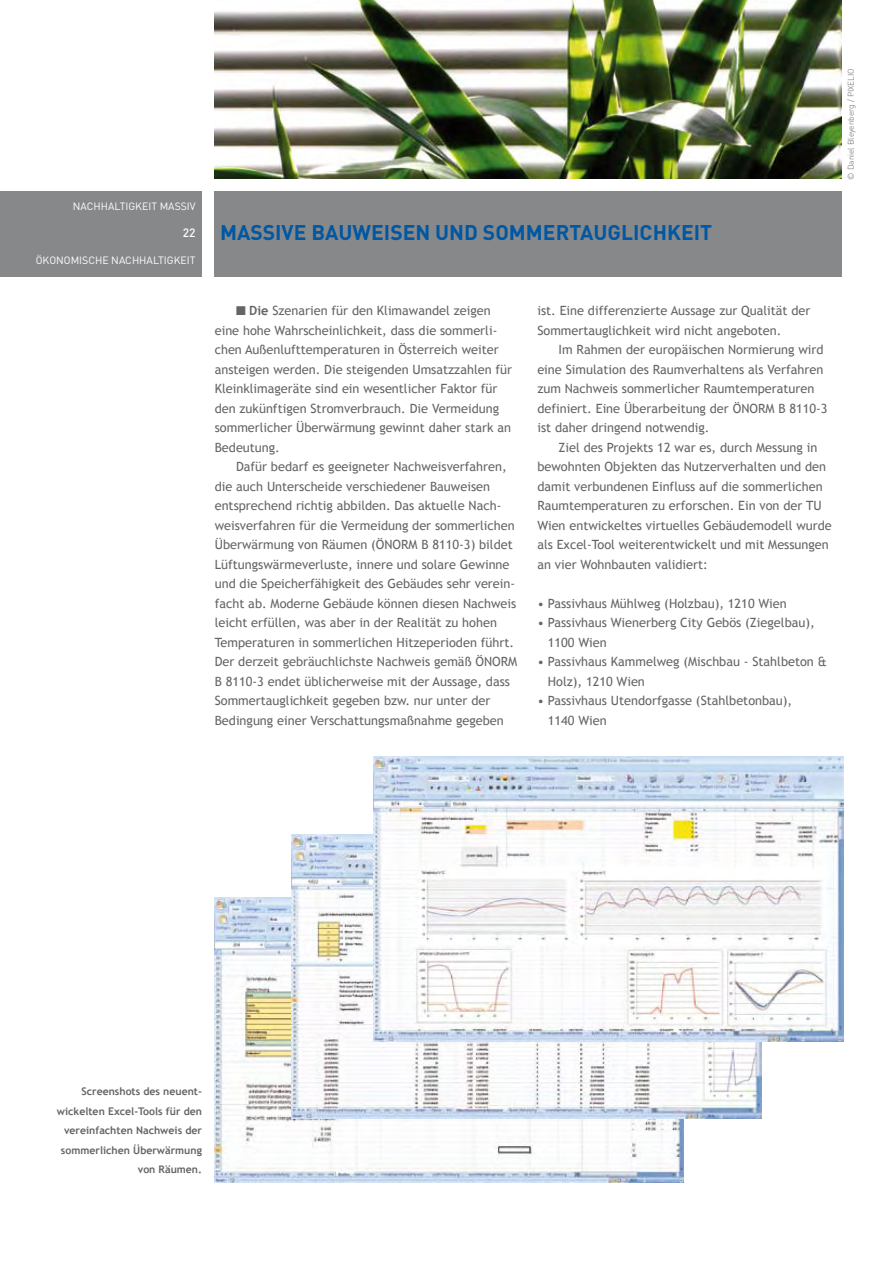
<style>
.page{position:relative;width:893px;height:1263px;background:#fff}
.page>*{position:absolute;margin:0;border:0;box-sizing:border-box;transform-origin:0 0}
.t1{font:700 21px "DIN";color:#0057a3}
.t2{font:12.75px/19.5px "Trebuchet MS";color:#646567}
.t3{font:500 12px "DIN";color:#fff}
.t4{font:700 10.5px/19.5px "Trebuchet MS";color:#646567;text-align:right}
.t5{font:10.5px "DIN";color:#fff}
.t6{font:300 8.25px "DIN";color:#646567}
.s1{font-weight:700}
</style>
<div class="page">
<div style="left:0;top:191px;width:202px;height:85px;background:#87888a"></div>
<div style="left:215px;top:191px;width:627px;height:85px;background:#87888a"></div>
<img style="left:215px;top:0;width:627px;height:179px">
<img style="left:214px;top:898px;width:470px;height:284px">
<img style="left:292px;top:834px;width:469px;height:284px">
<img style="left:373px;top:757px;width:470px;height:284px">
<p class="t5" style="left:73px;top:199px;width:124px">NACHHALTIGKEIT MASSIV</p>
<p class="t3" style="left:183px;top:225px;width:14px">22</p>
<p class="t5" style="left:36px;top:253px;width:161px">ÖKONOM ISCHE NACHHALTIGKEIT</p>
<h1 class="t1" style="left:220px;top:219px;width:494px">MASSIVE BAUWEISEN UN D SOMMERTAUGLICHKEIT</h1>
<p class="t6" style="left:846px;top:180px;width:113px;rotate:-90deg">© Daniel Bleyenberg / PIXELIO</p>
<p class="t2" style="left:215px;top:301px;width:299px;text-indent:21px">■ <span class="s1">Die</span> Szenarien für den Klimawandel zeigen eine hohe Wahrscheinlichkeit, dass die sommerli&shy;chen Außenlufttemperaturen in Österreich weiter ansteigen werden. Die steigenden Umsatzzahlen für Kleinklimageräte sind ein wesentlicher Faktor für den zukünftigen Stromverbrauch. Die Vermeidung sommerlicher Überwärmung gewinnt daher stark an Bedeutung.</p>
<p class="t2" style="left:215px;top:457px;width:304px;text-indent:21px">Dafür bedarf es geeigneter Nachweisverfahren, die auch Unterscheide verschiedener Bauweisen entsprechend richtig abbilden. Das aktuelle Nach&shy;weisverfahren für die Vermeidung der sommerlichen Überwärmung von Räumen (ÖNORM B 8110-3) bildet Lüftungswärmeverluste, innere und solare Gewinne und die Speicherfähigkeit des Gebäudes sehr verein&shy;facht ab. Moderne Gebäude können diesen Nachweis leicht erfüllen, was aber in der Realität zu hohen Temperaturen in sommerlichen Hitzeperioden führt.<br>Der derzeit gebräuchlichste Nachweis gemäß ÖNORM B 8110-3 endet üblicherweise mit der Aussage, dass Sommertauglichkeit gegeben bzw. nur unter der Bedingung einer Verschattungsmaßnahme gegeben</p>
<p class="t2" style="left:537px;top:301px;width:275px">ist. Eine differenzierte Aussage zur Qualität der<br>Sommertauglichkeit wird nicht angeboten.</p>
<p class="t2" style="left:537px;top:340px;width:292px;text-indent:21px">Im Rahmen der europäischen Normierung wird eine Simulation des Raumverhaltens als Verfahren zum Nachweis sommerlicher Raumtemperaturen definiert. Eine Überarbeitung der ÖNORM B 8110-3 ist daher dringend notwendig.</p>
<p class="t2" style="left:537px;top:437px;width:296px;text-indent:21px">Ziel des Projekts 12 war es, durch Messung in bewohnten Objekten das Nutzerverhalten und den damit verbundenen Einfluss auf die sommerlichen Raumtemperaturen zu erforschen. Ein von der TU Wien entwickeltes virtuelles Gebäudemodell wurde als Excel-Tool weiterentwickelt und mit Messungen an vier Wohnbauten validiert:</p>
<p class="t2" style="left:537px;top:593px;width:251px">• Passivhaus Mühlweg (Holzbau), 1210 Wien</p>
<p class="t2" style="left:548px;top:613px;width:268px;text-indent:-11px">• Passivhaus Wienerberg City Gebös (Ziegelbau),<br>1100 Wien</p>
<p class="t2" style="left:548px;top:652px;width:280px;text-indent:-11px">• Passivhaus Kammelweg (Mischbau - Stahlbeton &amp;<br>Holz), 1210 Wien</p>
<p class="t2" style="left:548px;top:691px;width:246px;text-indent:-11px">• Passivhaus Utendorfgasse (Stahlbetonbau),<br>1140 Wien</p>
<p class="t4" style="left:57px;top:1082px;width:147px">Screenshots des neuent&shy;wickelten Excel-Tools für den vereinfachten Nachweis der sommerlichen Überwärmung von Räumen.</p>
</div>
